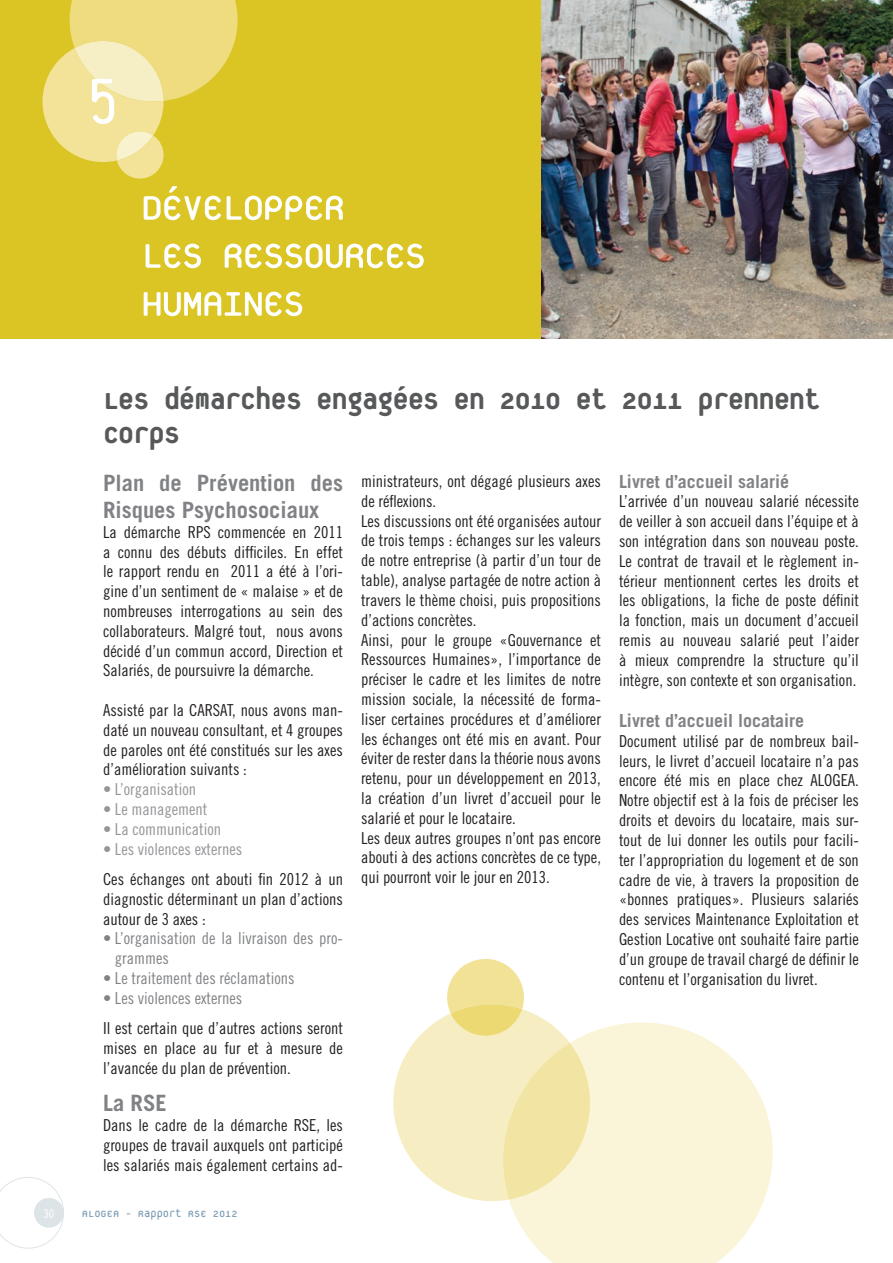
<style>
.page{position:relative;width:893px;height:1263px;background:#fff}
.page>*{position:absolute;margin:0;border:0;box-sizing:border-box;transform-origin:0 0}
.t1{font:51px/48px "Platelet";letter-spacing:-.065em;color:#fff}
.t2{font:800 34.5px/34.5px "Platelet";letter-spacing:-.02em;color:#57585a}
.t3{font:700 22.5px/27px "Trade Gothic";color:#808285}
.t4{font:700 18px "Trade Gothic";color:#808285}
.t5{font:16.5px/19.8px "Trade Gothic Cond Eighteen";color:#231f20;text-align:justify}
.t6{font:16.5px/19.8px "Trade Gothic Cond Eighteen";color:#808285}
.t7{font:16.5px "Trade Gothic Cond Eighteen";color:#939598}
.t8{font:13.5px "Platelet";color:#799bb3}
.t9{font:12px "Trade Gothic Cond Eighteen";color:#fff}
</style>
<div class="page">
<svg style="left:0;top:1177px;width:64px;height:71px"></svg>
<div style="left:34px;top:1198px;width:30px;height:30px;background:#dde4e8;border-radius:50%"></div>
<svg style="left:509px;top:1022px;width:264px;height:241px;background:#faf5dd"></svg>
<svg style="left:393px;top:959px;width:210px;height:242px"></svg>
<img style="left:540px;top:0;width:353px;height:339px">
<div style="left:0;top:0;width:540px;height:339px;background:#dac525"></div>
<svg style="left:43px;top:0;width:195px;height:179px"></svg>
<h1 class="t1" style="left:140px;top:183px;width:288px">DÉVELOPPER<br>LES RESSOURCES<br>HUMAINES</h1>
<h2 class="t2" style="left:103px;top:383px;width:719px">Les démarches engagées en 2010 et 2011 prennent corps</h2>
<h3 class="t3" style="left:103px;top:469px;width:241px">Plan de Prévention des<br>Risques Psychosociaux</h3>
<p class="t5" style="left:103px;top:522px;width:241px">La démarche RPS commencée en 2011 a connu des débuts difficiles. En effet le rapport rendu en 2011 a été à l’ori&shy;gine d’un sentiment de « malaise » et de nombreuses interrogations au sein des collaborateurs. Malgré tout, nous avons décidé d’un commun accord, Direction et Salariés, de poursuivre la démarche.</p>
<p class="t5" style="left:103px;top:700px;width:241px">Assisté par la CARSAT, nous avons man&shy;daté un nouveau consultant, et 4 groupes de paroles ont été constitués sur les axes d’amélioration suivants :</p>
<p class="t7" style="left:103px;top:779px;width:95px">• L’organisation</p>
<p class="t7" style="left:103px;top:799px;width:106px">• Le management</p>
<p class="t7" style="left:103px;top:819px;width:120px">• La communication</p>
<p class="t7" style="left:103px;top:839px;width:141px">• Les violences externes</p>
<p class="t5" style="left:103px;top:869px;width:241px">Ces échanges ont abouti fin 2012 à un diagnostic déterminant un plan d’actions autour de 3 axes :</p>
<p class="t6" style="left:115px;top:928px;width:230px;text-indent:-12px">• L’organisation de la livraison des pro&shy;grammes</p>
<p class="t6" style="left:103px;top:968px;width:193px">• Le traitement des réclamations</p>
<p class="t6" style="left:103px;top:988px;width:141px">• Les violences externes</p>
<p class="t5" style="left:103px;top:1018px;width:241px">Il est certain que d’autres actions seront mises en place au fur et à mesure de l’avancée du plan de prévention.</p>
<h3 class="t3" style="left:103px;top:1089px;width:65px">La RSE</h3>
<p class="t5" style="left:103px;top:1115px;width:241px">Dans le cadre de la démarche RSE, les groupes de travail auxquels ont participé les salariés mais également certains ad-</p>
<p class="t5" style="left:361px;top:471px;width:241px;text-align:left">ministrateurs, ont dégagé plusieurs axes de réflexions.<br>Les discussions ont été organisées autour de trois temps : échanges sur les valeurs de notre entreprise (à partir d’un tour de table), analyse partagée de notre action à travers le thème choisi, puis propositions d’actions concrètes.<br>Ainsi, pour le groupe «Gouvernance et Ressources Humaines», l’importance de préciser le cadre et les limites de notre mission sociale, la nécessité de forma&shy;liser certaines procédures et d’améliorer les échanges ont été mis en avant. Pour éviter de rester dans la théorie nous avons retenu, pour un développement en 2013, la création d’un livret d’accueil pour le salarié et pour le locataire.<br>Les deux autres groupes n’ont pas encore abouti à des actions concrètes de ce type, qui pourront voir le jour en 2013.</p>
<p class="t4" style="left:619px;top:470px;width:171px">Livret d’accueil salarié</p>
<p class="t5" style="left:619px;top:491px;width:241px">L’arrivée d’un nouveau salarié nécessite de veiller à son accueil dans l’équipe et à son intégration dans son nouveau poste.<br>Le contrat de travail et le règlement in&shy;térieur mentionnent certes les droits et les obligations, la fiche de poste définit la fonction, mais un document d’accueil remis au nouveau salarié peut l’aider à mieux comprendre la structure qu’il intègre, son contexte et son organisation.</p>
<p class="t4" style="left:619px;top:710px;width:187px">Livret d’accueil locataire</p>
<p class="t5" style="left:619px;top:731px;width:241px">Document utilisé par de nombreux bail&shy;leurs, le livret d’accueil locataire n’a pas encore été mis en place chez ALOGEA.<br>Notre objectif est à la fois de préciser les droits et devoirs du locataire, mais sur&shy;tout de lui donner les outils pour facili&shy;ter l’appropriation du logement et de son cadre de vie, à travers la proposition de «bonnes pratiques». Plusieurs salariés des services Maintenance Exploitation et Gestion Locative ont souhaité faire partie d’un groupe de travail chargé de définir le contenu et l’organisation du livret.</p>
<p class="t9" style="left:44px;top:1206px;width:12px">30</p>
<p class="t8" style="left:82px;top:1208px;width:157px">ALOGEA - Rapport RSE 2012</p>
</div>
